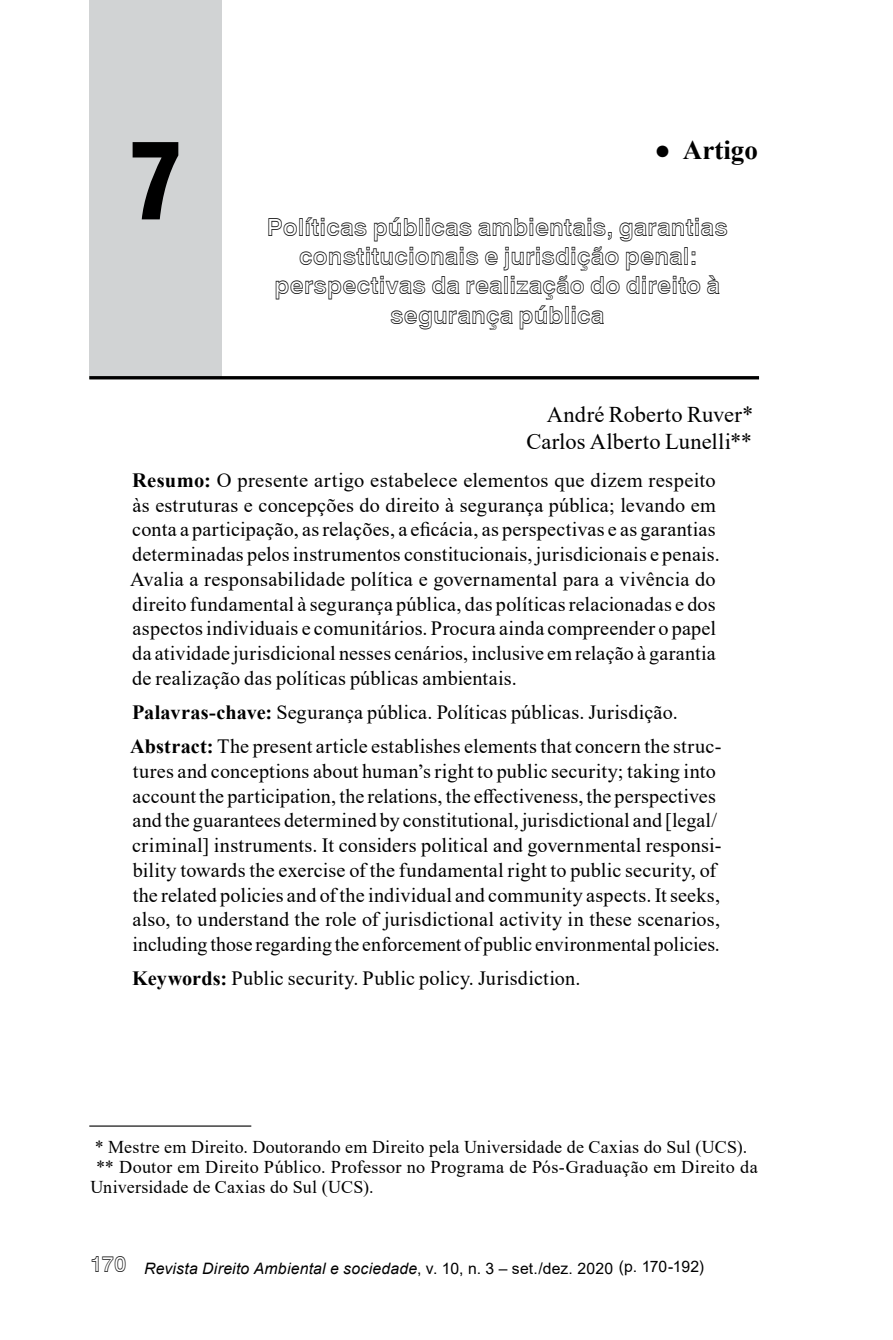
<style>
.page{position:relative;width:893px;height:1340px;background:#fff}
.page>*{position:absolute;margin:0;border:0;box-sizing:border-box;transform-origin:0 0}
.t1{font:900 condensed 103.95px "Swiss 721 BT";color:#000}
.t2{font:700 27px "Times New Roman";color:#000}
.t3{font:24.75px/29.2px "Swiss 721 BT Bold Outline";letter-spacing:.005em;color:#000;text-align:center}
.t4{font:22.5px/27px "Times New Roman";letter-spacing:.01em;color:#000;text-align:right}
.t5{font:20.25px/24.8px "Times New Roman";letter-spacing:.01em;color:#000}
.t6{font:18px/20.2px "Times New Roman";letter-spacing:.015em;color:#000}
.t7{font:15.75px "Arial";letter-spacing:.015em;color:#000}
.s1{font-weight:700}
.s2{font-family:"Swiss 721 BT Bold Outline";font-size:22.5px}
.s3{font-style:italic}
</style>
<div class="page">
<div style="left:89px;top:0;width:133px;height:378px;background:#d1d3d4"></div>
<hr style="left:89px;top:376px;width:670px;height:3px;background:#000">
<hr style="left:89px;top:1125px;width:162px;height:1px;background:#000">
<h1 class="t1" style="left:128px;top:119px;width:57px">7</h1>
<h2 class="t2" style="left:655px;top:130px;width:105px">● Artigo</h2>
<p class="t3" style="left:267px;top:212px;width:462px">Políticas públicas ambientais, garantias constitucionais e jurisdição penal: perspectivas da realização do direito à segurança pública</p>
<p class="t4" style="left:526px;top:400px;width:234px">André Roberto Ruver*<sup>1<br></sup>Carlos Alberto Lunelli**<sup>2</sup></p>
<p class="t5" style="left:130px;top:467px;width:591px"><span class="s1">Resumo:</span> O presente artigo estabelece elementos que dizem respeito às estruturas e concepções do direito à segurança pública; levando em conta a participação, as relações, a eficácia, as perspectivas e as garantias determinadas pelos instrumentos constitucionais, jurisdicionais e penais.<br>Avalia a responsabilidade política e governamental para a vivência do direito fundamental à segurança pública, das políticas relacionadas e dos aspectos individuais e comunitários. Procura ainda compreender o papel da atividade jurisdicional nesses cenários, inclusive em relação à garantia de realização das políticas públicas ambientais.</p>
<p class="t5" style="left:130px;top:694px;width:593px;line-height:34.2px"><span class="s1">Palavras-chave:</span> Segurança pública. Políticas públicas. Jurisdição.<br><span class="s1">Abstract:</span> The present article establishes elements that concern the struc-</p>
<p class="t5" style="left:132px;top:758px;width:591px">tures and conceptions about human’s right to public security; taking into account the participation, the relations, the effectiveness, the perspectives and the guarantees determined by constitutional, jurisdictional and [legal/ criminal] instruments. It considers political and governmental responsi&shy;bility towards the exercise of the fundamental right to public security, of the related policies and of the individual and community aspects. It seeks, also, to understand the role of jurisdictional activity in these scenarios, including those regarding the enforcement of public environmental policies.</p>
<p class="t5" style="left:132px;top:965px;width:450px"><span class="s1">Keywords:</span> Public security. Public policy. Jurisdiction.</p>
<p class="t6" style="left:90px;top:1135px;width:669px"><sup>1</sup>* Mestre em Direito. Doutorando em Direito pela Universidade de Caxias do Sul (UCS).<br><sup>2</sup>** Doutor em Direito Público. Professor no Programa de Pós-Graduação em Direito da<br>Universidade de Caxias do Sul (UCS).</p>
<p class="t7" style="left:91px;top:1257px;width:615px"><span class="s2">170</span> <span class="s3">Revista Direito Ambiental e sociedade</span>, v. 10, n. 3 – set./dez. 2020 (p. 170-192)</p>
</div>
